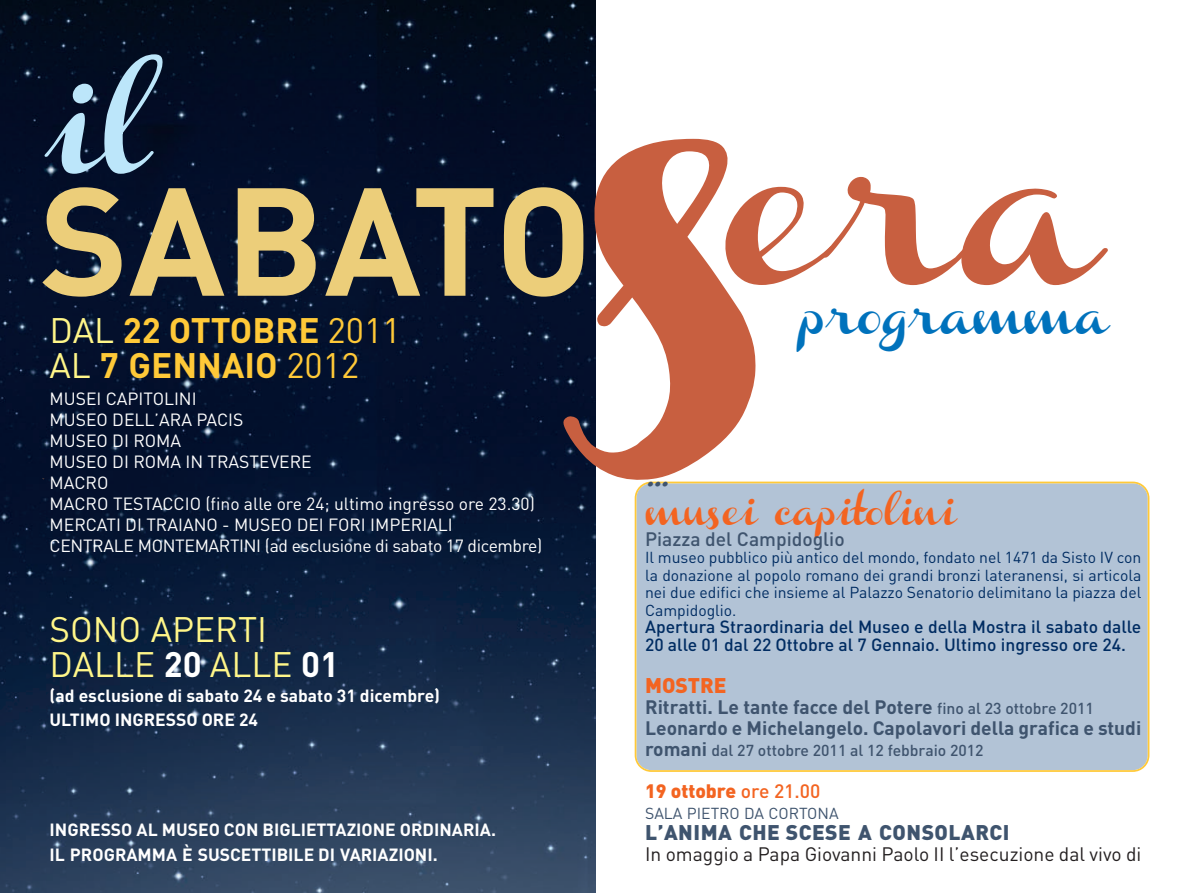
<style>
.page{position:relative;width:1191px;height:893px;background:#fff}
.page>*{position:absolute;margin:0;border:0;box-sizing:border-box;transform-origin:0 0}
.t1{font:37.27px "Channel Slanted 1";color:#0072bc}
.t2{font:700 35px/35px "DIN";color:#ffc938}
.t3{font:35px/35px "DIN";color:#fff689}
.t4{font:28px "Channel Slanted 1";color:#f36421}
.t5{font:28px "Channel Slanted 1";color:#3f546e}
.t6{font:900 21px "DIN";letter-spacing:.025em;color:#3f546e}
.t7{font:900 21px "DIN";color:#f36421}
.t8{font:700 19.25px/21px "DIN";color:#3f546e}
.t9{font:19.25px "DIN";color:#231f20}
.t10{font:500 19.25px "DIN";color:#3f546e}
.t11{font:900 19.25px "DIN";color:#f36421}
.t12{font:17.5px/21px "DIN";color:#fff}
.t13{font:700 17.5px/24.5px "DIN";color:#fff}
.t14{font:500 17.5px/17.5px "DIN";color:#002c62}
.t15{font:15.75px/17.5px "DIN";color:#002c62;text-align:justify}
.t16{font:500 15.75px "DIN";color:#3f546e}
.t17{font:15.75px "DIN";color:#3f546e}
.s1{font-weight:400;color:#fff689}
.s2{font-weight:400}
.s3{font-weight:700;color:#fff}
.s4{font-weight:500;font-size:15.75px}
.s5{font-weight:700;font-size:19.25px}
.s6{font-weight:500}
</style>
<div class="page">
<div style="left:634px;top:482px;width:515px;height:290px;background:#b2c3d6"></div>
<img style="left:0;top:0;width:595px;height:893px">
<svg style="left:563px;top:139px;width:193px;height:341px;fill:#c85f40"></svg>
<svg style="left:725px;top:177px;width:382px;height:108px"></svg>
<svg style="left:42px;top:187px;width:80px;height:110px;background:#7a7154"></svg>
<svg style="left:130px;top:188px;width:94px;height:108px;background:#6d664f"></svg>
<svg style="left:238px;top:188px;width:78px;height:108px;background:#ac9964"></svg>
<svg style="left:325px;top:188px;width:168px;height:108px;background:#6a644e"></svg>
<svg style="left:503px;top:187px;width:80px;height:110px;background:#877b58"></svg>
<svg style="left:44px;top:54px;width:119px;height:120px;background:#374a60"></svg>
<h2 class="t2" style="left:50px;top:313px;width:353px"><span class="s1">DAL</span> 22 OTTOBRE <span class="s2">2011<br></span><span class="s1">AL</span> 7 GENNAIO <span class="s2">2012</span></h2>
<p class="t12" style="left:50px;top:389px;width:494px">MUSEI CAPITOLINI<br>MUSEO DELL’ARA PACIS<br>MUSEO DI ROMA<br>MUSEO DI ROMA IN TRASTEVERE<br>MACRO<br>MACRO TESTACCIO (fino alle ore 24; ultimo ingresso ore 23.30)<br>MERCATI DI TRAIANO - MUSEO DEI FORI IMPERIALI<br>CENTRALE MONTEMARTINI (ad esclusione di sabato 17 dicembre)</p>
<h2 class="t3" style="left:50px;top:613px;width:291px">SONO APERTI<br>DALLE <span class="s3">20</span> ALLE <span class="s3">01</span></h2>
<p class="t13" style="left:50px;top:683px;width:392px">(ad esclusione di sabato 24 e sabato 31 dicembre)<br>ULTIMO INGRESSO ORE 24</p>
<p class="t13" style="left:50px;top:818px;width:448px">INGRESSO AL MUSEO CON BIGLIETTAZIONE ORDINARIA.<br>IL PROGRAMMA È SUSCETTIBILE DI VARIAZIONI.</p>
<h1 class="t1" style="left:800px;top:306px;width:309px">programma</h1>
<h3 class="t5" style="left:645px;top:469px;width:24px">...</h3>
<h3 class="t4" style="left:645px;top:504px;width:312px">musei capitolini</h3>
<p class="t10" style="left:645px;top:528px;width:201px">Piazza del Campidoglio</p>
<p class="t15" style="left:645px;top:549px;width:498px">Il museo pubblico più antico del mondo, fondato nel 1471 da Sisto IV con la donazione al popolo romano dei grandi bronzi lateranensi, si articola nei due edifici che insieme al Palazzo Senatorio delimitano la piazza del Campidoglio.</p>
<p class="t14" style="left:645px;top:618px;width:498px">Apertura Straordinaria del Museo e della Mostra il sabato dalle<br>20 alle 01 dal 22 Ottobre al 7 Gennaio. Ultimo ingresso ore 24.</p>
<p class="t7" style="left:645px;top:673px;width:83px">MOSTRE</p>
<p class="t8" style="left:645px;top:696px;width:498px">Ritratti. Le tante facce del Potere <span class="s4">fino al 23 ottobre 2011<br></span>Leonardo e Michelangelo. Capolavori della grafica e studi</p>
<p class="t16" style="left:645px;top:741px;width:340px"><span class="s5">romani</span> dal 27 ottobre 2011 al 12 febbraio 2012</p>
<p class="t11" style="left:645px;top:780px;width:177px">19 ottobre <span class="s6">ore 21.00</span></p>
<p class="t17" style="left:645px;top:804px;width:195px">SALA PIETRO DA CORTONA</p>
<p class="t6" style="left:645px;top:820px;width:366px">L’ANIMA CHE SCESE A CONSOLARCI</p>
<p class="t9" style="left:645px;top:843px;width:498px">In omaggio a Papa Giovanni Paolo II l’esecuzione dal vivo di</p>
</div>
